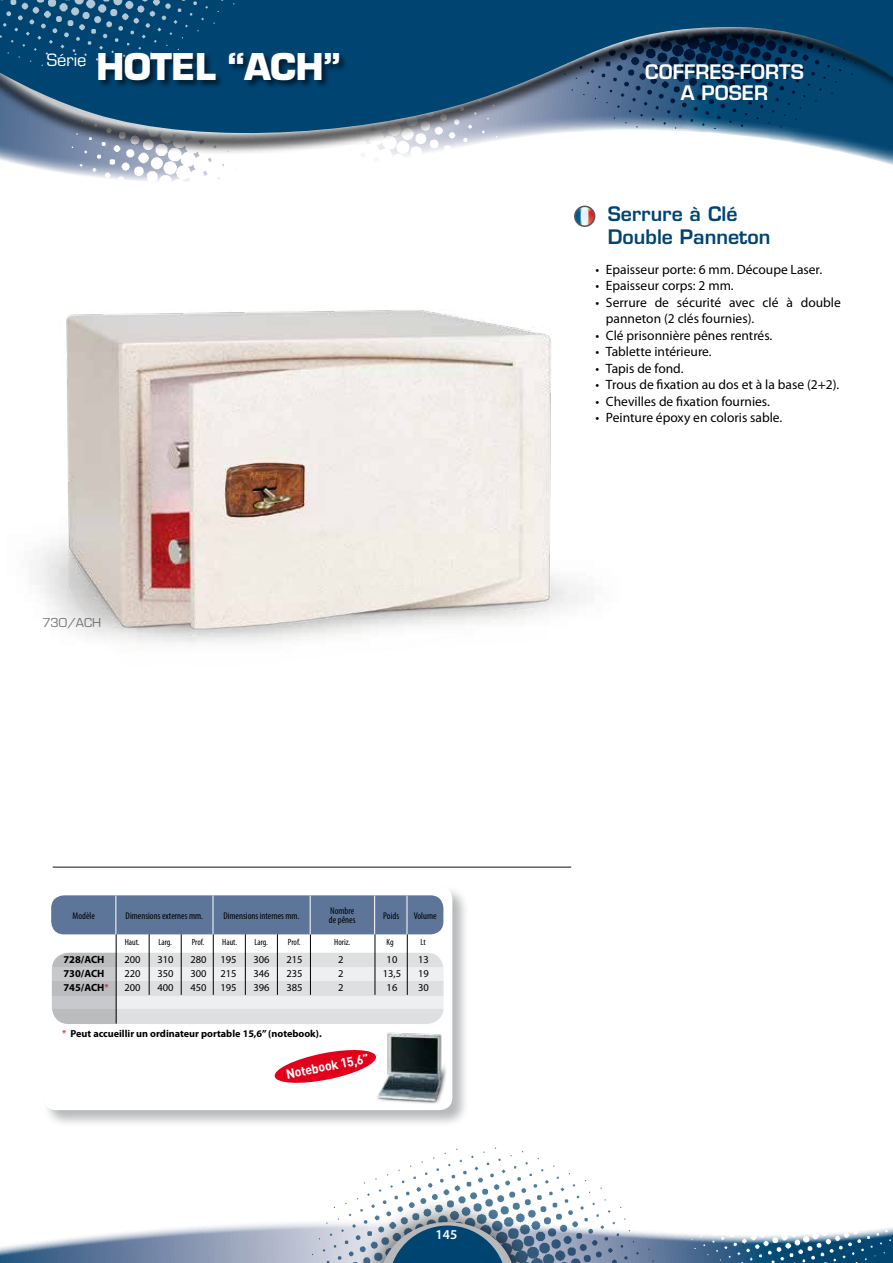
<style>
.page{position:relative;width:893px;height:1263px;background:#fff}
.page>*{position:absolute;margin:0;border:0;box-sizing:border-box;transform-origin:0 0}
.t1{font:700 36px "Eurostile LT Std";letter-spacing:-.02em;color:#fff}
.t2{font:600 19.5px/22.5px "Eurostile LT Std";color:#004471}
.t3{font:600 19.5px/21px "Eurostile LT Std";color:#fff;text-align:center}
.t4{font:16.5px "Eurostile LT Std";color:#fff}
.t5{font:13.5px/16.5px "Myriad Pro";color:#000}
.t6{font:600 13.5px "Myriad Pro";color:#fff}
.t7{font:700 13.2px "DIN";color:#fff;scale:.95 1}
.t8{font:12px "Eurostile LT Std";color:#7b7c7e}
.t9{font:10.5px "Myriad Pro";color:#000}
.t10{font:700 10.5px "Myriad Pro";color:#000}
.t11{font:700 10.2px "Myriad Pro";color:#000}
.t12{font:condensed 9.75px/9px "Myriad Pro";color:#000}
.t13{font:condensed 9px "Myriad Pro";color:#000}
.s1{font-weight:400;font-size:10.2px;color:#e2001a}
.s2{font-weight:400;color:#e2001a}
</style>
<div class="page">
<svg style="left:0;top:1227px;width:205px;height:36px"></svg>
<img style="left:205px;top:1147px;width:371px;height:116px">
<img style="left:576px;top:1180px;width:317px;height:83px">
<div style="left:353px;top:1195px;width:189px;height:68px;background:#000;opacity:.65"></div>
<svg style="left:380px;top:1222px;width:135px;height:41px"></svg>
<img style="left:0;top:156px;width:378px;height:25px">
<svg style="left:0;top:148px;width:893px;height:8px"></svg>
<svg style="left:0;top:0;width:893px;height:148px;fill:#024471"></svg>
<img style="left:0;top:0;width:363px;height:90px">
<img style="left:31px;top:205px;width:565px;height:439px">
<hr style="left:53px;top:866px;width:518px;height:2px;background:#5f6265">
<div style="left:98px;top:52px;width:250px;height:37px;background:#000;opacity:.55"></div>
<img style="left:575px;top:206px;width:20px;height:20px;border-radius:10px">
<div style="left:574px;top:206px;width:21px;height:21px;border:2px solid #58585a;border-radius:50%"></div>
<div style="left:43px;top:886px;width:427px;height:242px;background:#5f6265;opacity:.45"></div>
<div style="left:43px;top:886px;width:409px;height:224px;background:#fff;border-radius:13px"></div>
<div style="left:52px;top:967px;width:392px;height:14px;background:#eeeff0"></div>
<div style="left:52px;top:995px;width:392px;height:15px;background:#eeeff0"></div>
<div style="left:52px;top:953px;width:392px;height:14px;background:#dedfe0"></div>
<div style="left:52px;top:981px;width:392px;height:14px;background:#dedfe0"></div>
<div style="left:52px;top:1010px;width:392px;height:14px;background:#dedfe0"></div>
<svg style="left:52px;top:953px;width:65px;height:71px"></svg>
<hr style="left:213px;top:934px;width:1px;height:61px;background:#000">
<hr style="left:310px;top:934px;width:1px;height:61px;background:#000">
<hr style="left:375px;top:934px;width:1px;height:61px;background:#000">
<hr style="left:407px;top:934px;width:1px;height:61px;background:#000">
<hr style="left:116px;top:934px;width:1px;height:89px;background:#000">
<hr style="left:149px;top:934px;width:1px;height:61px;background:#000">
<hr style="left:245px;top:934px;width:1px;height:61px;background:#000">
<hr style="left:181px;top:934px;width:1px;height:61px;background:#000">
<hr style="left:277px;top:934px;width:1px;height:61px;background:#000">
<img style="left:377px;top:1015px;width:74px;height:95px">
<div style="left:51px;top:895px;width:392px;height:39px;background:#5c7599;border-radius:13px"></div>
<hr style="left:213px;top:896px;width:1px;height:38px;background:#fff">
<hr style="left:310px;top:896px;width:1px;height:38px;background:#fff">
<hr style="left:374px;top:896px;width:1px;height:38px;background:#fff">
<hr style="left:407px;top:896px;width:1px;height:38px;background:#fff">
<hr style="left:115px;top:896px;width:1px;height:38px;background:#fff">
<svg style="left:274px;top:1050px;width:102px;height:33px"></svg>
<p class="t4" style="left:47px;top:50px;width:41px">Série</p>
<h1 class="t1" style="left:96px;top:45px;width:246px">HOTEL “ACH”</h1>
<h2 class="t3" style="left:645px;top:61px;width:160px">COFFRES-FORTS<br>A POSER</h2>
<h2 class="t2" style="left:608px;top:203px;width:164px">Serrure à Clé<br>Double Panneton</h2>
<p class="t5" style="left:595px;top:261px;width:228px">• Epaisseur porte: 6 mm. Découpe Laser.</p>
<p class="t5" style="left:595px;top:278px;width:140px">• Epaisseur corps: 2 mm.</p>
<p class="t5" style="left:606px;top:294px;width:236px;text-indent:-11px">• Serrure de sécurité avec clé à double panneton (2 clés fournies).</p>
<p class="t5" style="left:595px;top:327px;width:178px">• Clé prisonnière pênes rentrés.</p>
<p class="t5" style="left:595px;top:344px;width:118px">• Tablette intérieure.</p>
<p class="t5" style="left:595px;top:360px;width:90px">• Tapis de fond.</p>
<p class="t5" style="left:595px;top:377px;width:245px">• Trous de fixation au dos et à la base (2+2).</p>
<p class="t5" style="left:595px;top:393px;width:176px">• Chevilles de fixation fournies.</p>
<p class="t5" style="left:595px;top:410px;width:188px">• Peinture époxy en coloris sable.</p>
<p class="t8" style="left:42px;top:615px;width:60px">730/ACH</p>
<p class="t12" style="left:329px;top:906px;width:28px">Nombre de pênes</p>
<p class="t12" style="left:73px;top:911px;width:24px">Modèle</p>
<p class="t12" style="left:126px;top:911px;width:79px">Dimensions externes mm.</p>
<p class="t12" style="left:223px;top:911px;width:78px">Dimensions internes mm.</p>
<p class="t12" style="left:383px;top:911px;width:17px">Poids</p>
<p class="t12" style="left:414px;top:911px;width:24px">Volume</p>
<p class="t13" style="left:125px;top:937px;width:16px">Haut.</p>
<p class="t13" style="left:158px;top:937px;width:15px">Larg.</p>
<p class="t13" style="left:192px;top:937px;width:14px">Prof.</p>
<p class="t13" style="left:222px;top:937px;width:16px">Haut.</p>
<p class="t13" style="left:254px;top:937px;width:15px">Larg.</p>
<p class="t13" style="left:288px;top:937px;width:14px">Prof.</p>
<p class="t13" style="left:334px;top:937px;width:18px">Horiz.</p>
<p class="t13" style="left:387px;top:937px;width:9px">Kg</p>
<p class="t13" style="left:421px;top:937px;width:7px">Lt</p>
<p class="t10" style="left:63px;top:953px;width:43px">728/ACH</p>
<p class="t9" style="left:124px;top:953px;width:18px">200</p>
<p class="t9" style="left:157px;top:953px;width:18px">310</p>
<p class="t9" style="left:190px;top:953px;width:18px">280</p>
<p class="t9" style="left:220px;top:953px;width:18px">195</p>
<p class="t9" style="left:253px;top:953px;width:18px">306</p>
<p class="t9" style="left:286px;top:953px;width:18px">215</p>
<p class="t9" style="left:338px;top:953px;width:7px">2</p>
<p class="t9" style="left:387px;top:953px;width:12px">10</p>
<p class="t9" style="left:418px;top:953px;width:12px">13</p>
<p class="t10" style="left:63px;top:967px;width:43px">730/ACH</p>
<p class="t9" style="left:124px;top:967px;width:18px">220</p>
<p class="t9" style="left:157px;top:967px;width:18px">350</p>
<p class="t9" style="left:190px;top:967px;width:18px">300</p>
<p class="t9" style="left:220px;top:967px;width:18px">215</p>
<p class="t9" style="left:253px;top:967px;width:18px">346</p>
<p class="t9" style="left:286px;top:967px;width:18px">235</p>
<p class="t9" style="left:338px;top:967px;width:7px">2</p>
<p class="t9" style="left:383px;top:967px;width:20px">13,5</p>
<p class="t9" style="left:418px;top:967px;width:12px">19</p>
<p class="t10" style="left:63px;top:982px;width:47px">745/ACH<span class="s1">*</span></p>
<p class="t9" style="left:124px;top:982px;width:18px">200</p>
<p class="t9" style="left:157px;top:982px;width:18px">400</p>
<p class="t9" style="left:190px;top:982px;width:18px">450</p>
<p class="t9" style="left:220px;top:982px;width:18px">195</p>
<p class="t9" style="left:253px;top:982px;width:18px">396</p>
<p class="t9" style="left:286px;top:982px;width:18px">385</p>
<p class="t9" style="left:338px;top:982px;width:7px">2</p>
<p class="t9" style="left:387px;top:982px;width:12px">16</p>
<p class="t9" style="left:418px;top:982px;width:12px">30</p>
<p class="t11" style="left:62px;top:1028px;width:261px"><span class="s2">*</span> Peut accueillir un ordinateur portable 15,6” (notebook).</p>
<p class="t7" style="left:285px;top:1065px;width:90px;rotate:-11deg">Notebook 15,6”</p>
<p class="t6" style="left:436px;top:1227px;width:23px">145</p>
</div>
